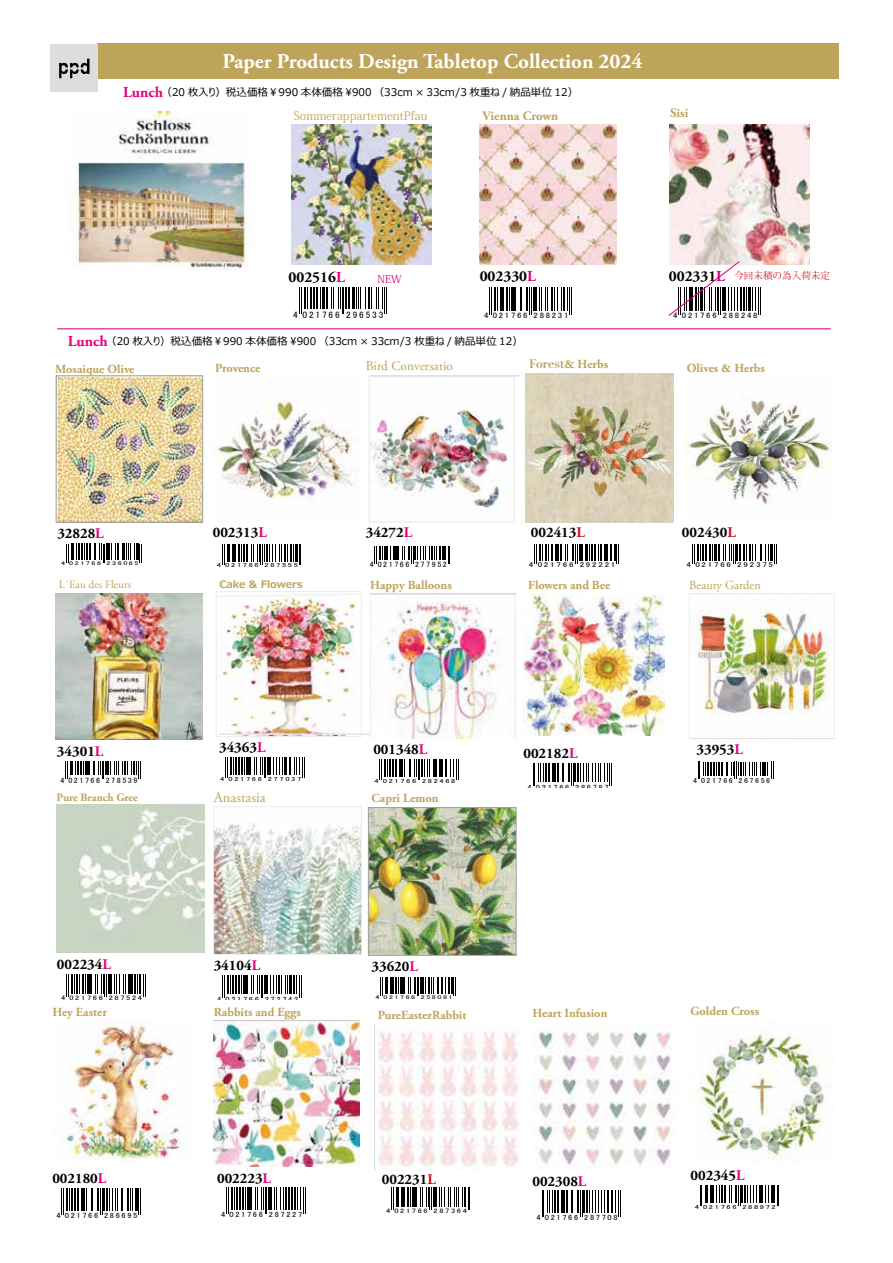
<style>
.page{position:relative;width:893px;height:1263px;background:#fff}
.page>*{position:absolute;margin:0;border:0;box-sizing:border-box;transform-origin:0 0}
.t1{font:700 21px "Adobe Garamond Pro";color:#fff}
.t2{font:700 15.15px "Adobe Garamond Pro";color:#000}
.t3{font:700 14.55px "Adobe Garamond Pro";color:#000}
.t4{font:14.55px "Adobe Garamond Pro";color:#bea45b}
.t5{font:13.2px "Adobe Garamond Pro";color:#bea45b}
.t6{font:700 12.9px "Adobe Garamond Pro";color:#bea45b}
.t7{font:700 12.3px "Adobe Garamond Pro";color:#bea45b}
.t8{font:12.3px "Adobe Garamond Pro";color:#bea45b}
.t9{font:600 12.3px "Operetta 8";color:#bea45b}
.t10{font:11.7px "Koz Min Pro";color:#bea45b}
.t11{font:700 11.25px "Adobe Garamond Pro";color:#bea45b}
.t12{font:11.25px "Adobe Garamond Pro";color:#bea45b}
.t13{font:10.65px "Koz Min Pro";color:#e4007f}
.t14{font:10.5px "Meiryo UI";color:#000}
.t15{font:700 10.2px "Meiryo UI";color:#bea45b}
.t16{font:9.6px "Koz Min Pro";color:#d0121b}
.t17{font:9.3px "MS UI Gothic";letter-spacing:.2em;color:#000}
.t18{font:7.8px "MS UI Gothic";letter-spacing:.2em;color:#000;scale:1.11 1}
.t19{font:7.8px "MS UI Gothic";letter-spacing:.2em;color:#000}
.t20{font:7.5px "MS UI Gothic";letter-spacing:.2em;color:#000;scale:1.11 1}
.t21{font:7.2px "MS UI Gothic";letter-spacing:.2em;color:#000;scale:1.1 1}
.t22{font:7.05px "MS UI Gothic";letter-spacing:.2em;color:#000;scale:1.28 1}
.t23{font:6.45px "MS UI Gothic";letter-spacing:.2em;color:#000;scale:1.3 1}
.t24{font:5.85px "MS UI Gothic";letter-spacing:.2em;color:#000;scale:1.43 1}
.t25{font:5.4px "MS UI Gothic";letter-spacing:.2em;color:#000;scale:1.49 1}
.s1{font-family:"Adobe Garamond Pro";font-weight:700;font-size:15.15px;color:#e4007f}
.s2{color:#e4007f}
.s3{font-family:"Adobe Garamond Pro";font-weight:700}
.s4{color:#d0121b}
</style>
<div class="page">
<img style="left:291px;top:125px;width:141px;height:140px">
<div style="left:98px;top:44px;width:741px;height:35px;background:#bea45b"></div>
<div style="left:50px;top:44px;width:48px;height:47px;background:#dcdddd"></div>
<svg style="left:59px;top:59px;width:31px;height:19px"></svg>
<img style="left:76px;top:112px;width:173px;height:158px">
<img style="left:669px;top:124px;width:140px;height:141px">
<img style="left:480px;top:124px;width:136px;height:141px">
<svg style="left:489px;top:287px;width:83px;height:27px"></svg>
<svg style="left:299px;top:288px;width:88px;height:26px"></svg>
<img style="left:63px;top:1021px;width:118px;height:139px">
<img style="left:214px;top:1021px;width:145px;height:145px">
<svg style="left:63px;top:1188px;width:78px;height:26px"></svg>
<svg style="left:226px;top:1187px;width:80px;height:26px"></svg>
<img style="left:218px;top:593px;width:142px;height:141px">
<div style="left:216px;top:591px;width:146px;height:146px;border:1px solid #ededed"></div>
<svg style="left:216px;top:594px;width:143px;height:3px"></svg>
<hr style="left:219px;top:734px;width:156px;height:1px;background:#e4e4e4">
<img style="left:370px;top:593px;width:146px;height:146px">
<img style="left:532px;top:1031px;width:139px;height:135px">
<svg style="left:542px;top:1190px;width:79px;height:26px"></svg>
<svg style="left:225px;top:757px;width:80px;height:21px"></svg>
<svg style="left:379px;top:760px;width:80px;height:20px"></svg>
<img style="left:693px;top:608px;width:136px;height:109px">
<div style="left:689px;top:593px;width:146px;height:146px;border:1px solid #ededed"></div>
<svg style="left:698px;top:762px;width:76px;height:17px"></svg>
<img style="left:374px;top:1025px;width:145px;height:145px">
<svg style="left:391px;top:1187px;width:79px;height:23px"></svg>
<img style="left:691px;top:1030px;width:137px;height:129px">
<svg style="left:700px;top:1185px;width:79px;height:20px"></svg>
<img style="left:523px;top:594px;width:142px;height:142px">
<svg style="left:533px;top:763px;width:79px;height:23px"></svg>
<img style="left:57px;top:804px;width:148px;height:148px">
<svg style="left:66px;top:975px;width:80px;height:22px"></svg>
<img style="left:370px;top:809px;width:144px;height:144px">
<div style="left:368px;top:807px;width:148px;height:148px;border:1px solid #9fa0a0"></div>
<svg style="left:380px;top:977px;width:76px;height:19px"></svg>
<img style="left:215px;top:823px;width:145px;height:130px">
<div style="left:213px;top:806px;width:149px;height:149px;border:1px solid #ededed"></div>
<svg style="left:222px;top:975px;width:80px;height:23px"></svg>
<img style="left:55px;top:593px;width:148px;height:146px">
<svg style="left:65px;top:762px;width:76px;height:17px"></svg>
<hr style="left:57px;top:328px;width:774px;height:1px;background:#e4007f">
<img style="left:217px;top:397px;width:137px;height:101px">
<svg style="left:222px;top:544px;width:79px;height:20px"></svg>
<img style="left:371px;top:409px;width:137px;height:103px">
<div style="left:369px;top:377px;width:146px;height:145px;border:1px solid #e8e8e8"></div>
<svg style="left:376px;top:546px;width:74px;height:17px"></svg>
<hr style="left:369px;top:375px;width:150px;height:1px;background:#e0e1e1">
<hr style="left:369px;top:376px;width:150px;height:1px;background:#e0e1e1">
<img style="left:525px;top:374px;width:149px;height:148px">
<img style="left:685px;top:400px;width:147px;height:107px">
<svg style="left:692px;top:544px;width:85px;height:20px"></svg>
<svg style="left:534px;top:544px;width:85px;height:20px"></svg>
<img style="left:58px;top:378px;width:143px;height:143px">
<div style="left:56px;top:376px;width:147px;height:147px;border:1px solid #9fa0a0"></div>
<svg style="left:66px;top:544px;width:76px;height:19px"></svg>
<svg style="left:668px;top:260px;width:93px;height:56px"></svg>
<h1 class="t1" style="left:223px;top:49px;width:421px">Paper Products Design Tabletop Collection 2024</h1>
<p class="t14" style="left:123px;top:85px;width:457px"><span class="s1">Lunch</span> （20 枚入り）税込価格￥990 本体価格 \900 （33cm × 33cm/3 枚重ね / 納品単位 12）</p>
<p class="t10" style="left:294px;top:107px;width:135px">SommerappartementPfau</p>
<p class="t6" style="left:482px;top:109px;width:78px">Vienna Crown</p>
<p class="t6" style="left:670px;top:105px;width:20px">Sisi</p>
<p class="t2" style="left:289px;top:269px;width:58px">002516<span class="s2">L</span></p>
<p class="t13" style="left:378px;top:272px;width:26px">NEW</p>
<p class="t2" style="left:480px;top:268px;width:58px">002330<span class="s2">L</span></p>
<p class="t2" style="left:669px;top:268px;width:58px">002331<span class="s2">L</span></p>
<p class="t16" style="left:734px;top:268px;width:97px">今回未積の為入荷未定</p>
<p class="t17" style="left:293px;top:310px;width:92px">4 021766 296533</p>
<p class="t18" style="left:484px;top:311px;width:77px">4 021766 288231</p>
<p class="t18" style="left:673px;top:311px;width:77px">4 021766 288248</p>
<p class="t14" style="left:68px;top:334px;width:457px"><span class="s1">Lunch</span> （20 枚入り）税込価格￥990 本体価格 \900 （33cm × 33cm/3 枚重ね / 納品単位 12）</p>
<p class="t7" style="left:55px;top:362px;width:81px">Mosaique Olive</p>
<p class="t7" style="left:215px;top:361px;width:47px">Provence</p>
<p class="t5" style="left:366px;top:358px;width:89px">Bird Conversatio</p>
<p class="t9" style="left:529px;top:357px;width:80px">Forest<span class="s3">&amp; Herbs</span></p>
<p class="t7" style="left:687px;top:361px;width:80px">Olives &amp; Herbs</p>
<p class="t3" style="left:57px;top:525px;width:48px">32828<span class="s2">L</span></p>
<p class="t25" style="left:61px;top:561px;width:53px">4 021766 236065</p>
<p class="t3" style="left:213px;top:524px;width:56px">002313<span class="s2">L</span></p>
<p class="t24" style="left:217px;top:562px;width:58px">4 021766 287555</p>
<p class="t3" style="left:366px;top:524px;width:48px">34272<span class="s2">L</span></p>
<p class="t19" style="left:370px;top:560px;width:79px">4 021766 277952</p>
<p class="t3" style="left:531px;top:524px;width:56px">002413<span class="s4">L</span></p>
<p class="t22" style="left:529px;top:561px;width:69px">4 021766 292221</p>
<p class="t3" style="left:682px;top:524px;width:56px">002430<span class="s4">L</span></p>
<p class="t22" style="left:686px;top:561px;width:69px">4 021766 292375</p>
<p class="t12" style="left:59px;top:578px;width:74px">L´Eau des Fleurs</p>
<p class="t15" style="left:219px;top:577px;width:85px">Cake &amp; Flowers</p>
<p class="t7" style="left:370px;top:578px;width:83px">Happy Balloons</p>
<p class="t7" style="left:528px;top:577px;width:83px">Flowers and Bee</p>
<p class="t8" style="left:689px;top:578px;width:73px">Beauty Garden</p>
<p class="t3" style="left:57px;top:743px;width:48px">34301<span class="s2">L</span></p>
<p class="t19" style="left:60px;top:776px;width:79px">4 021766 278539</p>
<p class="t11" style="left:57px;top:791px;width:83px">Pure Branch Gree</p>
<p class="t3" style="left:219px;top:739px;width:48px">34363<span class="s2">L</span></p>
<p class="t24" style="left:220px;top:776px;width:58px">4 021766 277037</p>
<p class="t4" style="left:214px;top:788px;width:54px">Anastasia</p>
<p class="t3" style="left:373px;top:741px;width:56px">001348<span class="s2">L</span></p>
<p class="t24" style="left:374px;top:778px;width:58px">4 021766 282468</p>
<p class="t7" style="left:371px;top:791px;width:69px">Capri Lemon</p>
<p class="t3" style="left:523px;top:745px;width:56px">002182<span class="s2">L</span></p>
<p class="t20" style="left:528px;top:783px;width:74px">4 021766 286787</p>
<p class="t3" style="left:696px;top:741px;width:48px">33953<span class="s2">L</span></p>
<p class="t21" style="left:693px;top:776px;width:72px">4 021766 267656</p>
<p class="t3" style="left:57px;top:956px;width:56px">002234<span class="s2">L</span></p>
<p class="t23" style="left:61px;top:995px;width:64px">4 021766 287524</p>
<p class="t3" style="left:214px;top:957px;width:48px">34104<span class="s2">L</span></p>
<p class="t20" style="left:217px;top:995px;width:74px">4 021766 272742</p>
<p class="t3" style="left:371px;top:957px;width:48px">33620<span class="s2">L</span></p>
<p class="t25" style="left:375px;top:994px;width:53px">4 021766 258081</p>
<p class="t7" style="left:52px;top:1005px;width:56px">Hey Easter</p>
<p class="t7" style="left:214px;top:1005px;width:89px">Rabbits and Eggs</p>
<p class="t7" style="left:378px;top:1007px;width:90px">PureEasterRabbit</p>
<p class="t7" style="left:532px;top:1006px;width:76px">Heart Infusion</p>
<p class="t7" style="left:691px;top:1004px;width:70px">Golden Cross</p>
<p class="t3" style="left:52px;top:1170px;width:56px">002180<span class="s2">L</span></p>
<p class="t3" style="left:217px;top:1169px;width:56px">002223<span class="s2">L</span></p>
<p class="t3" style="left:382px;top:1171px;width:56px">002231<span class="s4">L</span></p>
<p class="t3" style="left:532px;top:1173px;width:56px">002308<span class="s2">L</span></p>
<p class="t3" style="left:691px;top:1167px;width:56px">002345<span class="s2">L</span></p>
<p class="t20" style="left:57px;top:1211px;width:74px">4 021766 286695</p>
<p class="t20" style="left:221px;top:1210px;width:74px">4 021766 287227</p>
<p class="t23" style="left:386px;top:1207px;width:64px">4 021766 287364</p>
<p class="t20" style="left:537px;top:1214px;width:74px">4 021766 287708</p>
<p class="t24" style="left:695px;top:1203px;width:58px">4 021766 288972</p>
</div>
